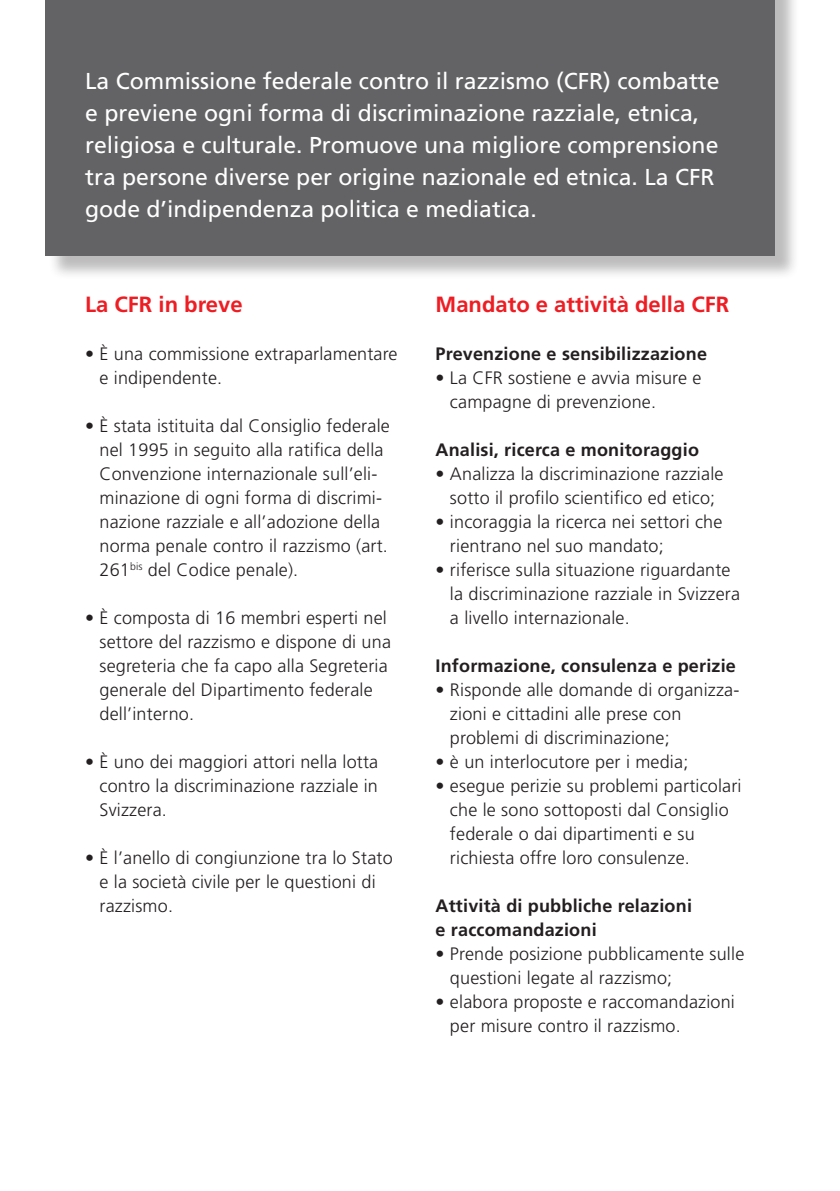
<style>
.page{position:relative;width:840px;height:1191px;background:#fff}
.page>*{position:absolute;margin:0;border:0;box-sizing:border-box;transform-origin:0 0}
.t1{font:23px/32px "Frutiger LT Std";color:#fff}
.t2{font:700 22px "Frutiger LT Std";color:#ee1d23}
.t3{font:300 18px/24px "Frutiger LT Std";letter-spacing:.01em;color:#231f20}
.t4{font:700 18px/24px "Frutiger LT Std";letter-spacing:.01em;color:#231f20}
</style>
<div class="page">
<div style="left:48px;top:0;width:751px;height:280px;background:#231f20;opacity:.3"></div>
<div style="left:45px;top:0;width:729px;height:255px;background:#636366"></div>
<p class="t1" style="left:85px;top:65px;width:635px">La Commissione federale contro il razzismo (CFR) combatte e previene ogni forma di discriminazione razziale, etnica, religiosa e culturale. Promuove una migliore comprensione tra persone diverse per origine nazionale ed etnica. La CFR gode d’indipendenza politica e mediatica.</p>
<p class="t2" style="left:85px;top:291px;width:159px">La CFR in breve</p>
<p class="t3" style="left:99px;top:342px;width:299px;text-indent:-14px">• È una commissione extraparlamentare e indipendente.</p>
<p class="t3" style="left:99px;top:414px;width:292px;text-indent:-14px">• È stata istituita dal Consiglio federale nel 1995 in seguito alla ratifica della Convenzione internazionale sull’eli&shy;minazione di ogni forma di discrimi&shy;nazione razziale e all’adozione della norma penale contro il razzismo (art.<br>261<sup>bis</sup> del Codice penale).</p>
<p class="t3" style="left:99px;top:606px;width:293px;text-indent:-14px">• È composta di 16 membri esperti nel settore del razzismo e dispone di una segreteria che fa capo alla Segreteria generale del Dipartimento federale dell’interno.</p>
<p class="t3" style="left:99px;top:750px;width:280px;text-align:justify;text-indent:-14px">• È uno dei maggiori attori nella lotta contro la discriminazione razziale in Svizzera.</p>
<p class="t3" style="left:99px;top:846px;width:294px;text-indent:-14px">• È l’anello di congiunzione tra lo Stato e la società civile per le questioni di razzismo.</p>
<p class="t2" style="left:435px;top:291px;width:295px">Mandato e attività della CFR</p>
<p class="t4" style="left:435px;top:342px;width:273px">Prevenzione e sensibilizzazione</p>
<p class="t3" style="left:449px;top:366px;width:253px;text-indent:-14px">• La CFR sostiene e avvia misure e campagne di prevenzione.</p>
<p class="t4" style="left:435px;top:438px;width:265px">Analisi, ricerca e monitoraggio</p>
<p class="t3" style="left:435px;top:462px;width:289px;text-align:center">• Analizza la discriminazione razziale sotto il profilo scientifico ed etico;</p>
<p class="t3" style="left:449px;top:510px;width:274px;text-indent:-14px">• incoraggia la ricerca nei settori che rientrano nel suo mandato;</p>
<p class="t3" style="left:449px;top:558px;width:291px;text-indent:-14px">• riferisce sulla situazione riguardante la discriminazione razziale in Svizzera a livello internazionale.</p>
<p class="t4" style="left:435px;top:654px;width:302px">Informazione, consulenza e perizie</p>
<p class="t3" style="left:449px;top:678px;width:291px;text-indent:-14px">• Risponde alle domande di organizza&shy;zioni e cittadini alle prese con problemi di discriminazione;</p>
<p class="t3" style="left:435px;top:750px;width:254px">• è un interlocutore per i media;</p>
<p class="t3" style="left:449px;top:774px;width:293px;text-indent:-14px">• esegue perizie su problemi particolari che le sono sottoposti dal Consiglio federale o dai dipartimenti e su richiesta offre loro consulenze.</p>
<p class="t4" style="left:435px;top:894px;width:258px">Attività di pubbliche relazioni e raccomandazioni</p>
<p class="t3" style="left:449px;top:942px;width:296px;text-indent:-14px">• Prende posizione pubblicamente sulle questioni legate al razzismo;</p>
<p class="t3" style="left:449px;top:990px;width:286px;text-indent:-14px">• elabora proposte e raccomandazioni per misure contro il razzismo.</p>
</div>
